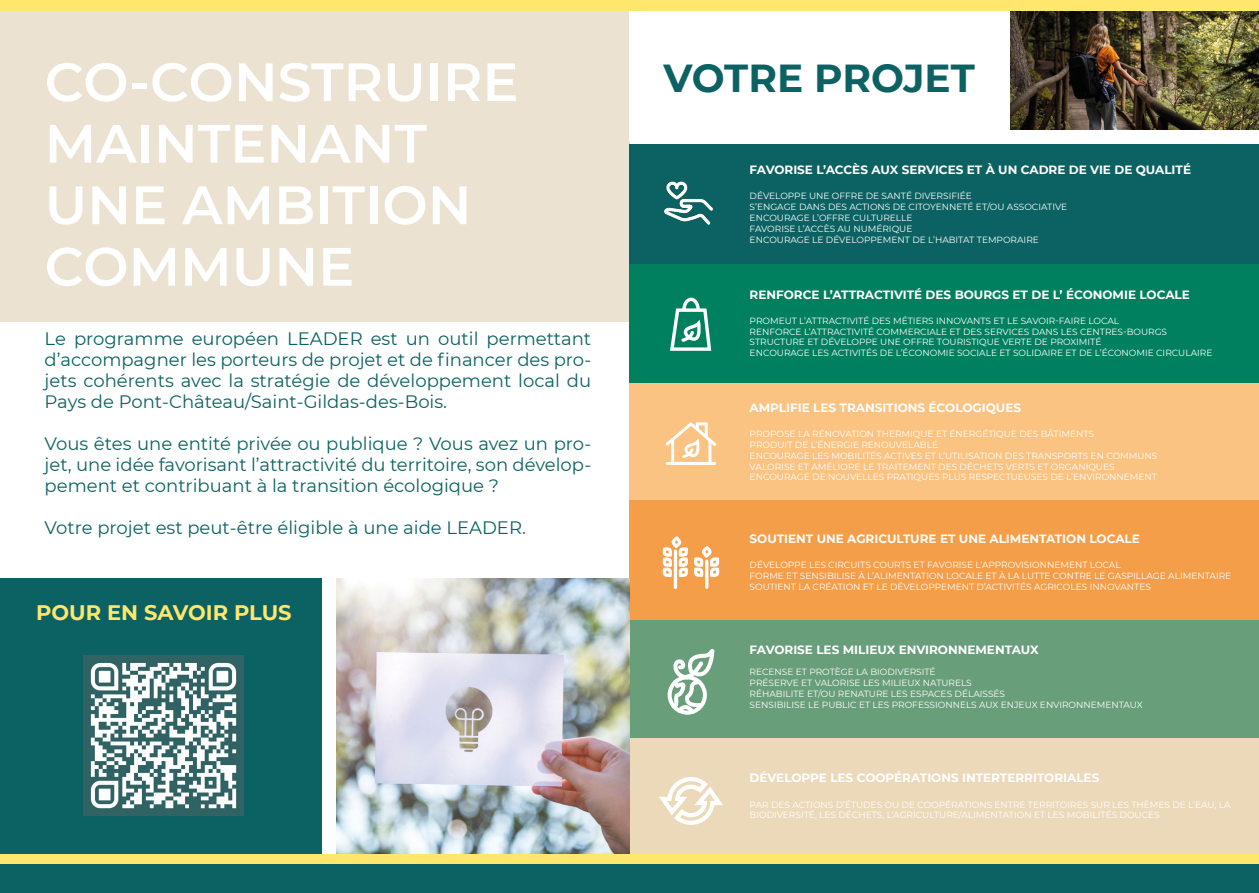
<style>
.page{position:relative;width:1259px;height:893px;background:#fff}
.page>*{position:absolute;margin:0;border:0;box-sizing:border-box;transform-origin:0 0}
.t1{font:600 54px/61.5px "Montserrat";color:#fff}
.t2{font:700 39px "Montserrat";color:#0c6262}
.t3{font:700 21px "Montserrat";color:#ffe66c}
.t4{font:18px/21px "Montserrat";color:#0c6262;text-align:justify}
.t5{font:700 12px "Montserrat";color:#fff}
.t6{font:9px/10.8px "Montserrat";color:#fff}
</style>
<div class="page">
<div style="left:0;top:0;width:629px;height:321px;background:#ebe2d2"></div>
<div style="left:0;top:855px;width:1259px;height:38px;background:#0c6262"></div>
<div style="left:629px;top:382px;width:630px;height:119px;background:#fbc381"></div>
<div style="left:629px;top:263px;width:630px;height:120px;background:#00805e"></div>
<div style="left:629px;top:619px;width:630px;height:119px;background:#689e7a"></div>
<div style="left:629px;top:501px;width:630px;height:119px;background:#f59e49"></div>
<div style="left:629px;top:738px;width:630px;height:121px;background:#ecd9ba"></div>
<div style="left:629px;top:145px;width:630px;height:119px;background:#0c6262"></div>
<img style="left:336px;top:578px;width:293px;height:276px">
<img style="left:1010px;top:11px;width:249px;height:119px">
<div style="left:0;top:0;width:1259px;height:11px;background:#ffe66c"></div>
<div style="left:0;top:578px;width:321px;height:277px;background:#0c6262"></div>
<img style="left:83px;top:656px;width:160px;height:160px">
<hr style="left:666px;top:462px;width:50px;height:3px;background:#fff;border-radius:2px">
<hr style="left:671px;top:439px;width:3px;height:26px;background:#fff;border-radius:2px">
<hr style="left:708px;top:439px;width:3px;height:25px;background:#fff;border-radius:2px">
<svg style="left:665px;top:422px;width:51px;height:36px"></svg>
<hr style="left:674px;top:549px;width:3px;height:40px;background:#fff;border-radius:2px">
<hr style="left:705px;top:560px;width:3px;height:29px;background:#fff;border-radius:2px">
<svg style="left:662px;top:536px;width:58px;height:41px"></svg>
<svg style="left:667px;top:649px;width:47px;height:66px"></svg>
<svg style="left:670px;top:298px;width:41px;height:53px"></svg>
<svg style="left:659px;top:777px;width:64px;height:48px"></svg>
<img style="left:664px;top:181px;width:49px;height:44px">
<div style="left:0;top:854px;width:1259px;height:10px;background:#ffe66c"></div>
<h1 class="t1" style="left:45px;top:49px;width:475px">CO-CONSTRUIRE<br>MAINTENANT<br>UNE AMBITION<br>COMMUNE</h1>
<h3 class="t4" style="left:45px;top:327px;width:548px">Le programme européen LEADER est un outil permettant d’accompagner les porteurs de projet et de financer des pro&shy;jets cohérents avec la stratégie de développement local du Pays de Pont-Château/Saint-Gildas-des-Bois.</h3>
<h3 class="t4" style="left:45px;top:432px;width:548px">Vous êtes une entité privée ou publique ? Vous avez un pro&shy;jet, une idée favorisant l’attractivité du territoire, son dévelop&shy;pement et contribuant à la transition écologique ?</h3>
<h3 class="t4" style="left:45px;top:516px;width:483px">Votre projet est peut-être éligible à une aide LEADER.</h3>
<h3 class="t3" style="left:36px;top:597px;width:257px">POUR EN SAVOIR PLUS</h3>
<h2 class="t2" style="left:663px;top:50px;width:313px">VOTRE PROJET</h2>
<h3 class="t5" style="left:749px;top:161px;width:443px">FAVORISE L’ACCÈS AUX SERVICES ET À UN CADRE DE VIE DE QUALITÉ</h3>
<p class="t6" style="left:749px;top:191px;width:319px">DÉVELOPPE UNE OFFRE DE SANTÉ DIVERSIFIÉE<br>S’ENGAGE DANS DES ACTIONS DE CITOYENNETÉ ET/OU ASSOCIATIVE ENCOURAGE L’OFFRE CULTURELLE<br>FAVORISE L’ACCÈS AU NUMÉRIQUE<br>ENCOURAGE LE DÉVELOPPEMENT DE L’HABITAT TEMPORAIRE</p>
<h3 class="t5" style="left:749px;top:286px;width:442px">RENFORCE L’ATTRACTIVITÉ DES BOURGS ET DE L’ ÉCONOMIE LOCALE</h3>
<p class="t6" style="left:749px;top:315px;width:464px">PROMEUT L’ATTRACTIVITÉ DES MÉTIERS INNOVANTS ET LE SAVOIR-FAIRE LOCAL<br>RENFORCE L’ATTRACTIVITÉ COMMERCIALE ET DES SERVICES DANS LES CENTRES-BOURGS STRUCTURE ET DÉVELOPPE UNE OFFRE TOURISTIQUE VERTE DE PROXIMITÉ<br>ENCOURAGE LES ACTIVITÉS DE L’ÉCONOMIE SOCIALE ET SOLIDAIRE ET DE L’ÉCONOMIE CIRCULAIRE</p>
<h3 class="t5" style="left:749px;top:399px;width:273px">AMPLIFIE LES TRANSITIONS ÉCOLOGIQUES</h3>
<p class="t6" style="left:749px;top:428px;width:409px">PROPOSE LA RÉNOVATION THERMIQUE ET ÉNERGÉTIQUE DES BÂTIMENTS<br>PRODUIT DE L’ÉNERGIE RENOUVELABLE<br>ENCOURAGE LES MOBILITÉS ACTIVES ET L’UTILISATION DES TRANSPORTS EN COMMUNS VALORISE ET AMÉLIORE LE TRAITEMENT DES DÉCHETS VERTS ET ORGANIQUES ENCOURAGE DE NOUVELLES PRATIQUES PLUS RESPECTUEUSES DE L’ENVIRONNEMENT</p>
<h3 class="t5" style="left:749px;top:530px;width:392px">SOUTIENT UNE AGRICULTURE ET UNE ALIMENTATION LOCALE</h3>
<p class="t6" style="left:749px;top:559px;width:483px">DÉVELOPPE LES CIRCUITS COURTS ET FAVORISE L’APPROVISIONNEMENT LOCAL<br>FORME ET SENSIBILISE À L’ALIMENTATION LOCALE ET À LA LUTTE CONTRE LE GASPILLAGE ALIMENTAIRE<br>SOUTIENT LA CRÉATION ET LE DÉVELOPPEMENT D’ACTIVITÉS AGRICOLES INNOVANTES</p>
<h3 class="t5" style="left:749px;top:641px;width:290px">FAVORISE LES MILIEUX ENVIRONNEMENTAUX</h3>
<p class="t6" style="left:749px;top:666px;width:395px">RECENSE ET PROTÈGE LA BIODIVERSITÉ<br>PRÉSERVE ET VALORISE LES MILIEUX NATURELS<br>RÉHABILITE ET/OU RENATURE LES ESPACES DÉLAISSÉS<br>SENSIBILISE LE PUBLIC ET LES PROFESSIONNELS AUX ENJEUX ENVIRONNEMENTAUX</p>
<h3 class="t5" style="left:749px;top:769px;width:351px">DÉVELOPPE LES COOPÉRATIONS INTERTERRITORIALES</h3>
<p class="t6" style="left:749px;top:799px;width:482px">PAR DES ACTIONS D’ÉTUDES OU DE COOPÉRATIONS ENTRE TERRITOIRES SUR LES THÈMES DE L’EAU, LA<br>BIODIVERSITÉ, LES DÉCHETS, L’AGRICULTURE/ALIMENTATION ET LES MOBILITÉS DOUCES</p>
</div>
